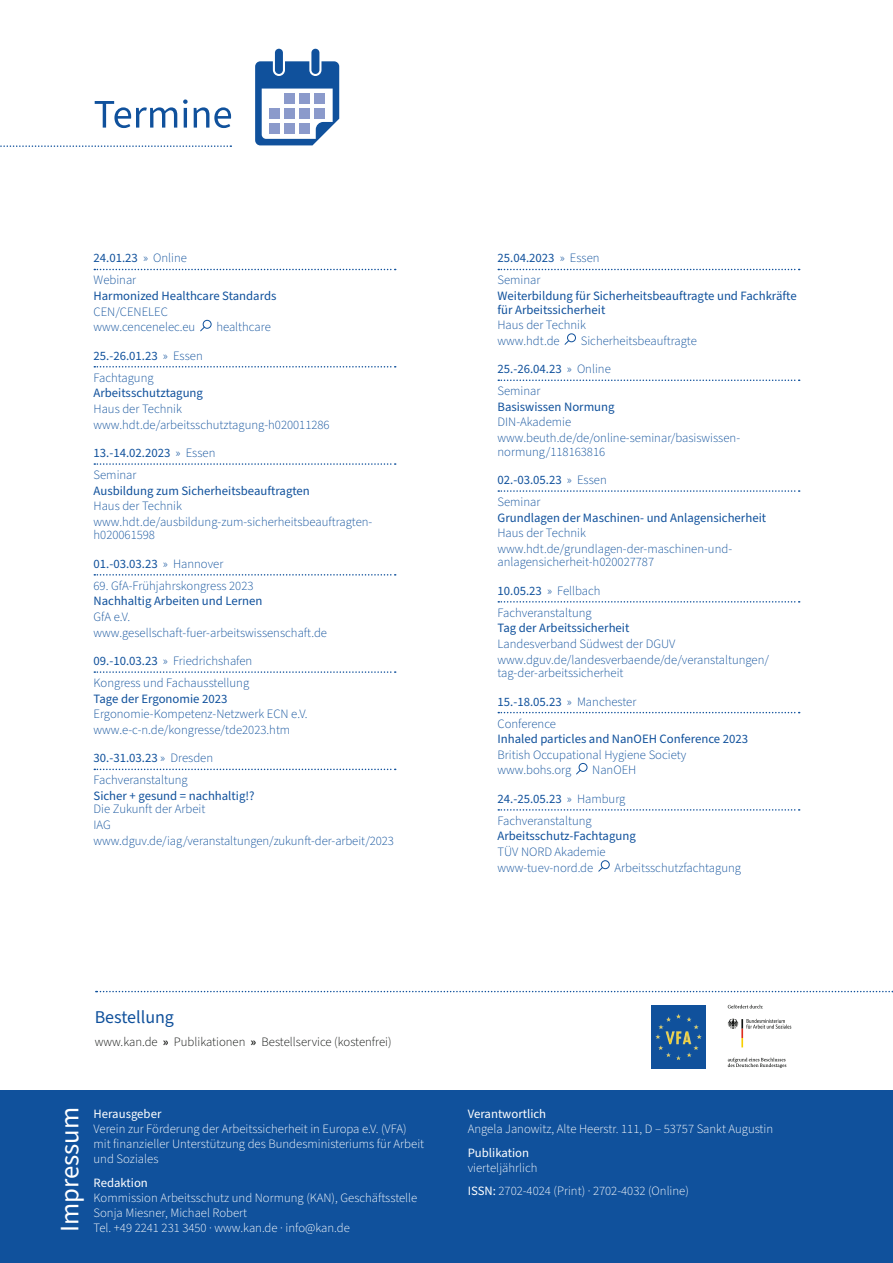
<style>
.page{position:relative;width:893px;height:1263px;background:#fff}
.page>*{position:absolute;margin:0;border:0;box-sizing:border-box;transform-origin:0 0}
.ZU_1{font:26.7px "Source Sans Pro";color:#fff}
.ZU_1-2{font:18px "Source Sans Pro";color:#10519c}
.Tabelle_g{font:300 12.75px/13.5px "Source Sans Pro";color:#10519c}
.g_D{font:300 12.75px/15px "Source Sans Pro";color:#fff}
.Tabelle_g-2{font:12.75px/13.5px "Source Sans Pro";color:#10519c}
.Tabelle_U{font:12.75px "Source Sans Pro";color:#10519c}
.g_D-2{font:300 12.75px "Source Sans Pro";color:#0f110f}
.Tabelle_U-2{font:300 12.75px "Source Sans Pro";color:#10519c}
.s1{font-weight:300}
.s2{font-weight:400}
.s3{font-weight:600}
</style>
<div class="page">
<svg style="left:95px;top:99px;width:136px;height:29px"></svg>
<svg style="left:0;top:145px;width:231px;height:2px"></svg>
<svg style="left:255px;top:61px;width:84px;height:84px"></svg>
<div style="left:311px;top:49px;width:8px;height:25px;background:#10519c;border-radius:4px"></div>
<div style="left:275px;top:49px;width:8px;height:25px;background:#10519c;border-radius:4px"></div>
<div style="left:284px;top:108px;width:11px;height:11px;background:#8b9acb"></div>
<div style="left:284px;top:94px;width:11px;height:10px;background:#8b9acb"></div>
<div style="left:299px;top:94px;width:11px;height:10px;background:#8b9acb"></div>
<div style="left:314px;top:94px;width:11px;height:10px;background:#8b9acb"></div>
<div style="left:270px;top:108px;width:10px;height:11px;background:#8b9acb"></div>
<div style="left:299px;top:108px;width:11px;height:11px;background:#8b9acb"></div>
<div style="left:314px;top:108px;width:11px;height:11px;background:#8b9acb"></div>
<div style="left:270px;top:123px;width:10px;height:11px;background:#8b9acb"></div>
<div style="left:284px;top:123px;width:11px;height:11px;background:#8b9acb"></div>
<div style="left:299px;top:123px;width:11px;height:11px;background:#8b9acb"></div>
<svg style="left:94px;top:269px;width:302px;height:1px"></svg>
<svg style="left:94px;top:366px;width:302px;height:1px"></svg>
<svg style="left:94px;top:463px;width:302px;height:2px"></svg>
<svg style="left:94px;top:574px;width:302px;height:2px"></svg>
<svg style="left:94px;top:671px;width:302px;height:2px"></svg>
<svg style="left:94px;top:769px;width:302px;height:1px"></svg>
<div style="left:203px;top:320px;width:9px;height:9px;border:1px solid #10519c;border-radius:50%"></div>
<svg style="left:200px;top:326px;width:5px;height:6px"></svg>
<svg style="left:498px;top:269px;width:302px;height:1px"></svg>
<svg style="left:498px;top:379px;width:302px;height:2px"></svg>
<svg style="left:498px;top:490px;width:302px;height:2px"></svg>
<svg style="left:498px;top:601px;width:302px;height:2px"></svg>
<svg style="left:498px;top:712px;width:302px;height:1px"></svg>
<svg style="left:498px;top:809px;width:302px;height:2px"></svg>
<div style="left:567px;top:333px;width:9px;height:9px;border:1px solid #10519c;border-radius:50%"></div>
<svg style="left:564px;top:339px;width:6px;height:6px"></svg>
<div style="left:579px;top:763px;width:8px;height:9px;border:1px solid #10519c;border-radius:50%"></div>
<svg style="left:576px;top:769px;width:5px;height:6px"></svg>
<div style="left:601px;top:860px;width:9px;height:9px;border:1px solid #10519c;border-radius:50%"></div>
<svg style="left:598px;top:866px;width:6px;height:6px"></svg>
<div style="left:0;top:1091px;width:893px;height:172px;background:#10519c"></div>
<svg style="left:96px;top:991px;width:797px;height:1px"></svg>
<div style="left:651px;top:1005px;width:55px;height:64px;background:#10519c"></div>
<img style="left:655px;top:1014px;width:47px;height:30px">
<svg style="left:728px;top:1005px;width:35px;height:3px"></svg>
<svg style="left:728px;top:1058px;width:58px;height:10px"></svg>
<svg style="left:727px;top:1019px;width:64px;height:28px"></svg>
<p class="Tabelle_U" style="left:94px;top:250px;width:95px">24.01.23 <span class="s1">» Online</span></p>
<p class="Tabelle_g" style="left:94px;top:274px;width:44px">Webinar</p>
<p class="Tabelle_g-2" style="left:94px;top:289px;width:184px">Harmonized Healthcare Standards</p>
<p class="Tabelle_g" style="left:94px;top:305px;width:76px">CEN/CENELEC</p>
<p class="Tabelle_g" style="left:94px;top:321px;width:103px">www.cencenelec.eu</p>
<p class="Tabelle_g" style="left:216px;top:321px;width:56px">healthcare</p>
<p class="Tabelle_U" style="left:94px;top:347px;width:111px">25.-26.01.23 <span class="s1">» Essen</span></p>
<p class="Tabelle_g" style="left:94px;top:371px;width:62px">Fachtagung</p>
<p class="Tabelle_g-2" style="left:94px;top:387px;width:111px">Arbeitsschutztagung</p>
<p class="Tabelle_g" style="left:94px;top:402px;width:90px">Haus der Technik</p>
<p class="Tabelle_g" style="left:94px;top:418px;width:238px">www.hdt.de/arbeitsschutztagung-h020011286</p>
<p class="Tabelle_U" style="left:94px;top:444px;width:123px">13.-14.02.2023 <span class="s1">» Essen</span></p>
<p class="Tabelle_g" style="left:94px;top:468px;width:45px">Seminar</p>
<p class="Tabelle_g-2" style="left:94px;top:484px;width:218px">Ausbildung zum Sicherheitsbeauftragten</p>
<p class="Tabelle_g" style="left:94px;top:500px;width:90px">Haus der Technik</p>
<p class="Tabelle_g" style="left:94px;top:515px;width:280px">www.hdt.de/ausbildung-zum-sicherheitsbeauftragten&shy;h020061598</p>
<p class="Tabelle_U" style="left:94px;top:555px;width:131px">01.-03.03.23 <span class="s1">» Hannover</span></p>
<p class="Tabelle_g" style="left:94px;top:579px;width:161px">69. GfA-Frühjahrskongress 2023</p>
<p class="Tabelle_g-2" style="left:94px;top:595px;width:171px">Nachhaltig Arbeiten und Lernen</p>
<p class="Tabelle_g" style="left:94px;top:610px;width:38px">GfA e.V.</p>
<p class="Tabelle_g" style="left:94px;top:626px;width:235px">www.gesellschaft-fuer-arbeitswissenschaft.de</p>
<p class="Tabelle_U-2" style="left:94px;top:652px;width:160px"><span class="s2">09.-10.03.23</span> » Friedrichshafen</p>
<p class="Tabelle_g" style="left:94px;top:676px;width:157px">Kongress und Fachausstellung</p>
<p class="Tabelle_g-2" style="left:94px;top:692px;width:135px">Tage der Ergonomie 2023</p>
<p class="Tabelle_g" style="left:94px;top:708px;width:216px">Ergonomie-Kompetenz-Netzwerk ECN e.V.</p>
<p class="Tabelle_g" style="left:94px;top:723px;width:198px">www.e-c-n.de/kongresse/tde2023.htm</p>
<p class="Tabelle_U" style="left:94px;top:749px;width:121px">30.-31.03.23 <span class="s1">» Dresden</span></p>
<p class="Tabelle_g" style="left:94px;top:774px;width:96px">Fachveranstaltung</p>
<p class="Tabelle_g-2" style="left:94px;top:789px;width:163px">Sicher + gesund = nachhaltig!?<br><span class="s1">Die Zukunft der Arbeit</span></p>
<p class="Tabelle_g" style="left:94px;top:818px;width:19px">IAG</p>
<p class="Tabelle_g" style="left:94px;top:834px;width:302px">www.dguv.de/iag/veranstaltungen/zukunft-der-arbeit/2023</p>
<p class="Tabelle_U" style="left:497px;top:250px;width:104px">25.04.2023 <span class="s1">» Essen</span></p>
<p class="Tabelle_g" style="left:497px;top:274px;width:45px">Seminar</p>
<p class="Tabelle_g-2" style="left:497px;top:289px;width:301px">Weiterbildung für Sicherheitsbeauftragte und Fachkräfte für Arbeitssicherheit</p>
<p class="Tabelle_g" style="left:497px;top:319px;width:90px">Haus der Technik</p>
<p class="Tabelle_g" style="left:497px;top:334px;width:64px">www.hdt.de</p>
<p class="Tabelle_g" style="left:581px;top:334px;width:118px">Sicherheitsbeauftragte</p>
<p class="Tabelle_U" style="left:497px;top:360px;width:115px">25.-26.04.23 <span class="s1">» Online</span></p>
<p class="Tabelle_g" style="left:497px;top:385px;width:45px">Seminar</p>
<p class="Tabelle_g-2" style="left:497px;top:400px;width:119px">Basiswissen Normung</p>
<p class="Tabelle_g" style="left:497px;top:416px;width:75px">DIN-Akademie</p>
<p class="Tabelle_g" style="left:497px;top:431px;width:244px">www.beuth.de/de/online-seminar/basiswissen&shy;normung/118163816</p>
<p class="Tabelle_U" style="left:497px;top:471px;width:111px">02.-03.05.23 <span class="s1">» Essen</span></p>
<p class="Tabelle_g" style="left:497px;top:495px;width:45px">Seminar</p>
<p class="Tabelle_g-2" style="left:497px;top:511px;width:270px">Grundlagen der Maschinen- und Anlagensicherheit</p>
<p class="Tabelle_g" style="left:497px;top:527px;width:90px">Haus der Technik</p>
<p class="Tabelle_g" style="left:497px;top:542px;width:236px">www.hdt.de/grundlagen-der-maschinen-und&shy;anlagensicherheit-h020027787</p>
<p class="Tabelle_U-2" style="left:497px;top:582px;width:105px"><span class="s2">10.05.23</span> » Fellbach</p>
<p class="Tabelle_g" style="left:497px;top:606px;width:96px">Fachveranstaltung</p>
<p class="Tabelle_g-2" style="left:497px;top:622px;width:133px">Tag der Arbeitssicherheit</p>
<p class="Tabelle_g" style="left:497px;top:637px;width:179px">Landesverband Südwest der DGUV</p>
<p class="Tabelle_g" style="left:497px;top:653px;width:273px">www.dguv.de/landesverbaende/de/veranstaltungen/ tag-der-arbeitssicherheit</p>
<p class="Tabelle_U" style="left:497px;top:693px;width:140px">15.-18.05.23 <span class="s1">» Manchester</span></p>
<p class="Tabelle_g" style="left:497px;top:717px;width:60px">Conference</p>
<p class="Tabelle_g-2" style="left:497px;top:733px;width:252px">Inhaled particles and NanOEH Conference 2023</p>
<p class="Tabelle_g" style="left:497px;top:748px;width:190px">British Occupational Hygiene Society</p>
<p class="Tabelle_g" style="left:497px;top:764px;width:75px">www.bohs.org</p>
<p class="Tabelle_g" style="left:592px;top:764px;width:46px">NanOEH</p>
<p class="Tabelle_U" style="left:497px;top:790px;width:129px">24.-25.05.23 <span class="s1">» Hamburg</span></p>
<p class="Tabelle_g" style="left:497px;top:814px;width:96px">Fachveranstaltung</p>
<p class="Tabelle_g-2" style="left:497px;top:830px;width:140px">Arbeitsschutz-Fachtagung</p>
<p class="Tabelle_g" style="left:497px;top:845px;width:110px">TÜV NORD Akademie</p>
<p class="Tabelle_g" style="left:497px;top:861px;width:97px">www-tuev-nord.de</p>
<p class="Tabelle_g" style="left:614px;top:861px;width:128px">Arbeitsschutzfachtagung</p>
<p class="ZU_1-2" style="left:95px;top:1005px;width:81px">Bestellung</p>
<p class="g_D-2" style="left:95px;top:1033px;width:299px">www.kan.de <span class="s3">»</span> Publikationen <span class="s3">»</span> Bestellservice (kostenfrei)</p>
<p class="ZU_1" style="left:52px;top:1232px;width:127px;rotate:-90deg">Impressum</p>
<p class="g_D" style="left:94px;top:1107px;width:332px"><span class="s2">Herausgeber<br></span>Verein zur Förderung der Arbeitssicherheit in Europa e.V. (VFA) mit finanzieller Unterstützung des Bundesministeriums für Arbeit und Soziales</p>
<p class="g_D" style="left:94px;top:1175px;width:325px"><span class="s2">Redaktion<br></span>Kommission Arbeitsschutz und Normung (KAN), Geschäftsstelle Sonja Miesner, Michael Robert<br>Tel. +49 2241 231 3450 · www.kan.de · info@kan.de</p>
<p class="g_D" style="left:468px;top:1107px;width:307px"><span class="s2">Verantwortlich<br></span>Angela Janowitz, Alte Heerstr. 111, D – 53757 Sankt Augustin</p>
<p class="g_D" style="left:468px;top:1145px;width:71px"><span class="s2">Publikation </span>vierteljährlich</p>
<p class="g_D" style="left:468px;top:1184px;width:223px"><span class="s2">ISSN:</span> 2702-4024 (Print) · 2702-4032 (Online)</p>
</div>
